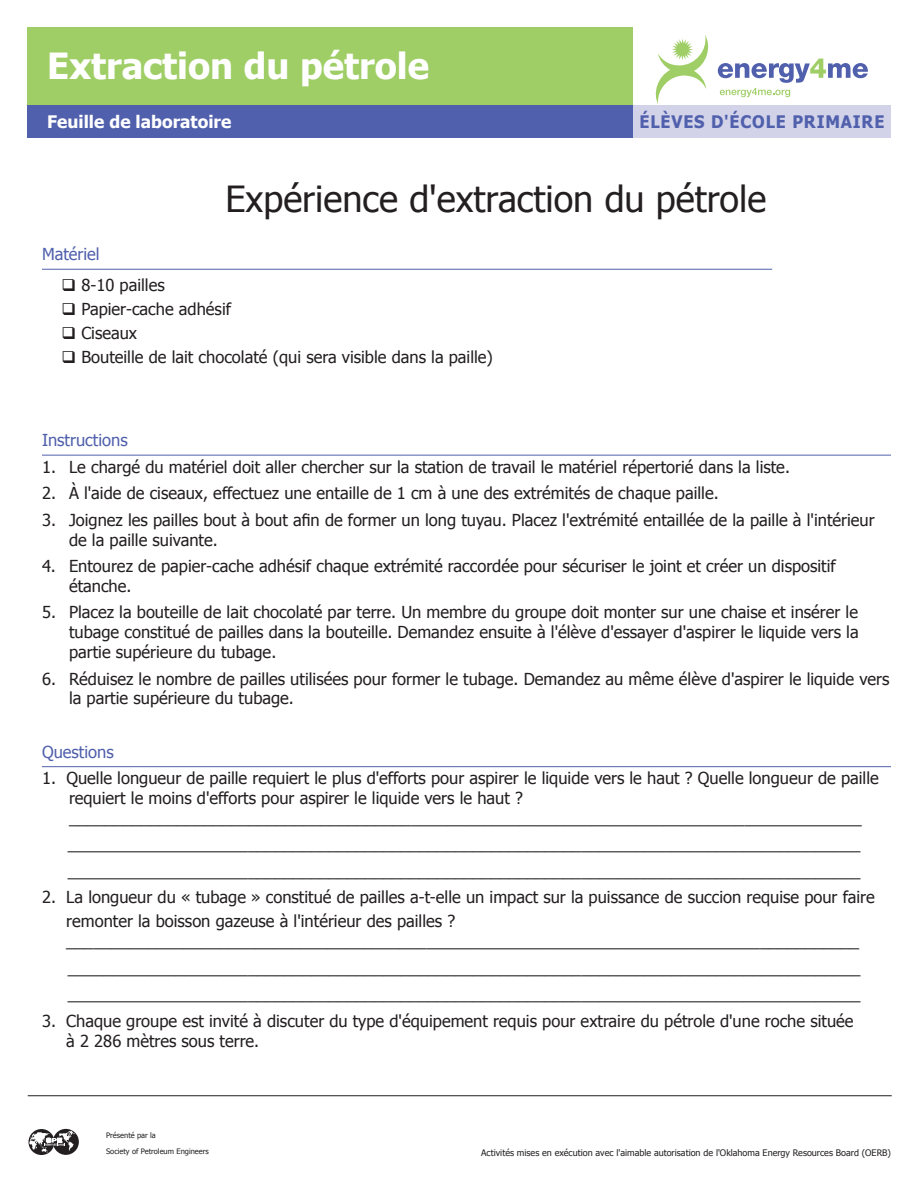
<style>
.page{position:relative;width:918px;height:1188px;background:#fff}
.page>*{position:absolute;margin:0;border:0;box-sizing:border-box;transform-origin:0 0}
.t1{font:36px "Tahoma";color:#231f20}
.t2{font:700 36px "Tahoma";color:#fff}
.t3{font:700 17.25px "Tahoma";letter-spacing:.05em;color:#5060ac;scale:.95 1}
.t4{font:700 17.25px "Tahoma";color:#fff}
.t5{font:16.5px/19.8px "Tahoma";color:#231f20}
.t6{font:16.5px "Tahoma";color:#5060ac}
.t7{font:9px "Tahoma";color:#231f20}
.t8{font:7.5px/15.8px "Tahoma";color:#231f20}
</style>
<div class="page">
<svg style="left:28px;top:1129px;width:26px;height:26px"></svg>
<svg style="left:53px;top:1129px;width:26px;height:26px"></svg>
<svg style="left:29px;top:1131px;width:46px;height:22px"></svg>
<div style="left:633px;top:105px;width:258px;height:33px;background:#d2d3e9"></div>
<div style="left:27px;top:27px;width:606px;height:77px;background:#9fce66"></div>
<div style="left:27px;top:105px;width:606px;height:33px;background:#5060ac"></div>
<hr style="left:42px;top:269px;width:730px;height:1px;background:#5060ac">
<hr style="left:42px;top:455px;width:849px;height:1px;background:#5060ac">
<hr style="left:28px;top:1095px;width:864px;height:1px;background:#231f20">
<svg style="left:656px;top:35px;width:53px;height:69px"></svg>
<svg style="left:718px;top:59px;width:150px;height:38px"></svg>
<hr style="left:42px;top:766px;width:849px;height:1px;background:#5060ac">
<h1 class="t2" style="left:47px;top:50px;width:383px">Extraction du pétrole</h1>
<p class="t4" style="left:47px;top:114px;width:186px">Feuille de laboratoire</p>
<p class="t3" style="left:639px;top:114px;width:259px">ÉLÈVES D'ÉCOLE PRIMAIRE</p>
<h1 class="t1" style="left:225px;top:183px;width:542px">Expérience d'extraction du pétrole</h1>
<p class="t6" style="left:42px;top:247px;width:59px">Matériel</p>
<p class="t5" style="left:62px;top:274px;width:105px">❑ 8-10 pailles</p>
<p class="t5" style="left:62px;top:300px;width:171px">❑ Papier-cache adhésif</p>
<p class="t5" style="left:62px;top:324px;width:77px">❑ Ciseaux</p>
<p class="t5" style="left:62px;top:348px;width:433px">❑ Bouteille de lait chocolaté (qui sera visible dans la paille)</p>
<p class="t6" style="left:42px;top:433px;width:87px">Instructions</p>
<p class="t5" style="left:42px;top:456px;width:750px">1. Le chargé du matériel doit aller chercher sur la station de travail le matériel répertorié dans la liste.</p>
<p class="t5" style="left:42px;top:482px;width:678px">2. À l'aide de ciseaux, effectuez une entaille de 1 cm à une des extrémités de chaque paille.</p>
<p class="t5" style="left:69px;top:509px;width:807px;text-indent:-27px">3. Joignez les pailles bout à bout afin de former un long tuyau. Placez l'extrémité entaillée de la paille à l'intérieur de la paille suivante.</p>
<p class="t5" style="left:69px;top:555px;width:768px;text-indent:-27px">4. Entourez de papier-cache adhésif chaque extrémité raccordée pour sécuriser le joint et créer un dispositif étanche.</p>
<p class="t5" style="left:69px;top:602px;width:791px;text-align:justify;text-indent:-27px">5. Placez la bouteille de lait chocolaté par terre. Un membre du groupe doit monter sur une chaise et insérer le tubage constitué de pailles dans la bouteille. Demandez ensuite à l'élève d'essayer d'aspirer le liquide vers la partie supérieure du tubage.</p>
<p class="t5" style="left:69px;top:668px;width:822px;text-indent:-27px">6. Réduisez le nombre de pailles utilisées pour former le tubage. Demandez au même élève d'aspirer le liquide vers la partie supérieure du tubage.</p>
<p class="t6" style="left:42px;top:744px;width:73px">Questions</p>
<p class="t5" style="left:69px;top:767px;width:811px;text-indent:-27px">1. Quelle longueur de paille requiert le plus d'efforts pour aspirer le liquide vers le haut ? Quelle longueur de paille requiert le moins d'efforts pour aspirer le liquide vers le haut ? ________________________________________________________________________________________</p>
<p class="t5" style="left:68px;top:832px;width:794px;line-height:26.5px">________________________________________________________________________________________ ________________________________________________________________________________________</p>
<p class="t5" style="left:66px;top:885px;width:810px;line-height:24px;text-indent:-24px">2. La longueur du « tubage » constitué de pailles a-t-elle un impact sur la puissance de succion requise pour faire remonter la boisson gazeuse à l'intérieur des pailles ?</p>
<p class="t5" style="left:66px;top:929px;width:796px;line-height:26.5px;text-align:justify">________________________________________________________________________________________ ________________________________________________________________________________________ ________________________________________________________________________________________</p>
<p class="t5" style="left:66px;top:1010px;width:789px;text-indent:-24px">3. Chaque groupe est invité à discuter du type d'équipement requis pour extraire du pétrole d'une roche située à 2 286 mètres sous terre.</p>
<p class="t8" style="left:106px;top:1128px;width:104px">Présenté par la<br>Society of Petroleum Engineers</p>
<p class="t7" style="left:481px;top:1147px;width:411px">Activités mises en exécution avec l'aimable autorisation de l'Oklahoma Energy Resources Board (OERB)</p>
</div>
